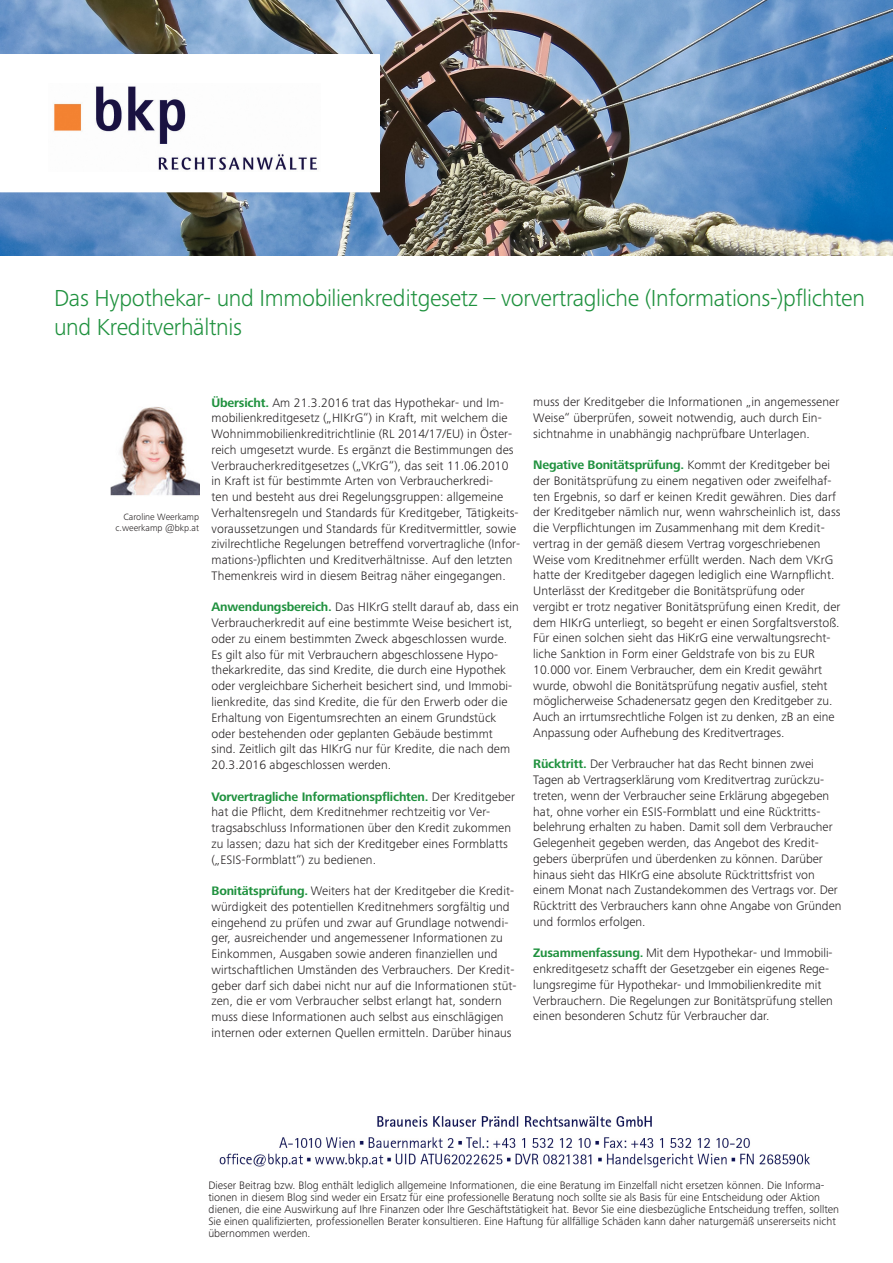
<style>
.page{position:relative;width:893px;height:1263px;background:#fff}
.page>*{position:absolute;margin:0;border:0;box-sizing:border-box;transform-origin:0 0}
.t1{font:300 24px/28.8px "Frutiger Next Pro";letter-spacing:-.015em;color:#1f913e}
.t2{font:300 12.75px/15.8px "Frutiger Next Pro";letter-spacing:.005em;color:#231f20}
.Bildunterschr_Autore{font:300 11.25px/12px "Frutiger Next Pro";color:#231f20}
.Bildunterschr_Autore-2{font:300 9.45px "Frutiger Next Pro";color:#231f20}
.s1{font-weight:700;color:#1f913e}
</style>
<div class="page">
<img style="left:0;top:0;width:893px;height:255px">
<img style="left:219px;top:1116px;width:591px;height:52px">
<svg style="left:0;top:54px;width:380px;height:138px"></svg>
<img style="left:49px;top:83px;width:271px;height:89px">
<img style="left:111px;top:407px;width:88px;height:89px">
<p class="t1" style="left:54px;top:284px;width:812px">Das Hypothekar- und Immobilienkreditgesetz – vorvertragliche (Informations-)pflichten und Kreditverhältnis</p>
<p class="Bildunterschr_Autore-2" style="left:124px;top:511px;width:77px">Caroline Weerkamp</p>
<p class="Bildunterschr_Autore-2" style="left:116px;top:523px;width:85px">c.weerkamp @bkp.at</p>
<p class="t2" style="left:212px;top:395px;width:310px"><span class="s1">Übersicht.</span> Am 21.3.2016 trat das Hypothekar- und Im&shy;mobilienkreditgesetz („HIKrG“) in Kraft, mit welchem die Wohnimmobilienkreditrichtlinie (RL 2014/17/EU) in Öster&shy;reich umgesetzt wurde. Es ergänzt die Bestimmungen des Verbraucherkreditgesetzes („VKrG“), das seit 11.06.2010 in Kraft ist für bestimmte Arten von Verbraucherkredi-<br>ten und besteht aus drei Regelungsgruppen: allgemeine Verhaltensregeln und Standards für Kreditgeber, Tätigkeits&shy;voraussetzungen und Standards für Kreditvermittler, sowie zivilrechtliche Regelungen betreffend vorvertragliche (Infor&shy;mations-)pflichten und Kreditverhältnisse. Auf den letzten Themenkreis wird in diesem Beitrag näher eingegangen.</p>
<p class="t2" style="left:212px;top:599px;width:309px"><span class="s1">Anwendungsbereich.</span> Das HIKrG stellt darauf ab, dass ein Verbraucherkredit auf eine bestimmte Weise besichert ist, oder zu einem bestimmten Zweck abgeschlossen wurde.<br>Es gilt also für mit Verbrauchern abgeschlossene Hypo&shy;thekarkredite, das sind Kredite, die durch eine Hypothek oder vergleichbare Sicherheit besichert sind, und Immobi&shy;lienkredite, das sind Kredite, die für den Erwerb oder die Erhaltung von Eigentumsrechten an einem Grundstück oder bestehenden oder geplanten Gebäude bestimmt sind. Zeitlich gilt das HIKrG nur für Kredite, die nach dem 20.3.2016 abgeschlossen werden.</p>
<p class="t2" style="left:212px;top:788px;width:305px"><span class="s1">Vorvertragliche Informationspflichten.</span> Der Kreditgeber hat die Pflicht, dem Kreditnehmer rechtzeitig vor Ver&shy;tragsabschluss Informationen über den Kredit zukommen zu lassen; dazu hat sich der Kreditgeber eines Formblatts („ESIS-Formblatt“) zu bedienen.</p>
<p class="t2" style="left:212px;top:883px;width:306px"><span class="s1">Bonitätsprüfung.</span> Weiters hat der Kreditgeber die Kredit&shy;würdigkeit des potentiellen Kreditnehmers sorgfältig und eingehend zu prüfen und zwar auf Grundlage notwendi&shy;ger, ausreichender und angemessener Informationen zu Einkommen, Ausgaben sowie anderen finanziellen und wirtschaftlichen Umständen des Verbrauchers. Der Kredit&shy;geber darf sich dabei nicht nur auf die Informationen stüt&shy;zen, die er vom Verbraucher selbst erlangt hat, sondern muss diese Informationen auch selbst aus einschlägigen internen oder externen Quellen ermitteln. Darüber hinaus</p>
<p class="t2" style="left:533px;top:394px;width:308px">muss der Kreditgeber die Informationen „in angemessener<br>Weise“ überprüfen, soweit notwendig, auch durch Ein&shy;sichtnahme in unabhängig nachprüfbare Unterlagen.</p>
<p class="t2" style="left:533px;top:457px;width:309px"><span class="s1">Negative Bonitätsprüfung.</span> Kommt der Kreditgeber bei der Bonitätsprüfung zu einem negativen oder zweifelhaf&shy;ten Ergebnis, so darf er keinen Kredit gewähren. Dies darf der Kreditgeber nämlich nur, wenn wahrscheinlich ist, dass die Verpflichtungen im Zusammenhang mit dem Kredit&shy;vertrag in der gemäß diesem Vertrag vorgeschriebenen Weise vom Kreditnehmer erfüllt werden. Nach dem VKrG hatte der Kreditgeber dagegen lediglich eine Warnpflicht.<br>Unterlässt der Kreditgeber die Bonitätsprüfung oder vergibt er trotz negativer Bonitätsprüfung einen Kredit, der dem HIKrG unterliegt, so begeht er einen Sorgfaltsverstoß.<br>Für einen solchen sieht das HiKrG eine verwaltungsrecht&shy;liche Sanktion in Form einer Geldstrafe von bis zu EUR 10.000 vor. Einem Verbraucher, dem ein Kredit gewährt wurde, obwohl die Bonitätsprüfung negativ ausfiel, steht möglicherweise Schadenersatz gegen den Kreditgeber zu.<br>Auch an irrtumsrechtliche Folgen ist zu denken, zB an eine Anpassung oder Aufhebung des Kreditvertrages.</p>
<p class="t2" style="left:533px;top:756px;width:310px"><span class="s1">Rücktritt.</span> Der Verbraucher hat das Recht binnen zwei Tagen ab Vertragserklärung vom Kreditvertrag zurückzu&shy;treten, wenn der Verbraucher seine Erklärung abgegeben hat, ohne vorher ein ESIS-Formblatt und eine Rücktritts&shy;belehrung erhalten zu haben. Damit soll dem Verbraucher Gelegenheit gegeben werden, das Angebot des Kredit&shy;gebers überprüfen und überdenken zu können. Darüber hinaus sieht das HIKrG eine absolute Rücktrittsfrist von einem Monat nach Zustandekommen des Vertrags vor. Der Rücktritt des Verbrauchers kann ohne Angabe von Gründen und formlos erfolgen.</p>
<p class="t2" style="left:533px;top:945px;width:301px"><span class="s1">Zusammenfassung.</span> Mit dem Hypothekar- und Immobili&shy;enkreditgesetz schafft der Gesetzgeber ein eigenes Rege&shy;lungsregime für Hypothekar- und Immobilienkredite mit Verbrauchern. Die Regelungen zur Bonitätsprüfung stellen einen besonderen Schutz für Verbraucher dar.</p>
<p class="Bildunterschr_Autore" style="left:208px;top:1179px;width:632px">Dieser Beitrag bzw. Blog enthält lediglich allgemeine Informationen, die eine Beratung im Einzelfall nicht ersetzen können. Die Informa&shy;tionen in diesem Blog sind weder ein Ersatz für eine professionelle Beratung noch sollte sie als Basis für eine Entscheidung oder Aktion dienen, die eine Auswirkung auf Ihre Finanzen oder Ihre Geschäftstätigkeit hat. Bevor Sie eine diesbezügliche Entscheidung treffen, sollten Sie einen qualifizierten, professionellen Berater konsultieren. Eine Haftung für allfällige Schäden kann daher naturgemäß unsererseits nicht übernommen werden.</p>
</div>
